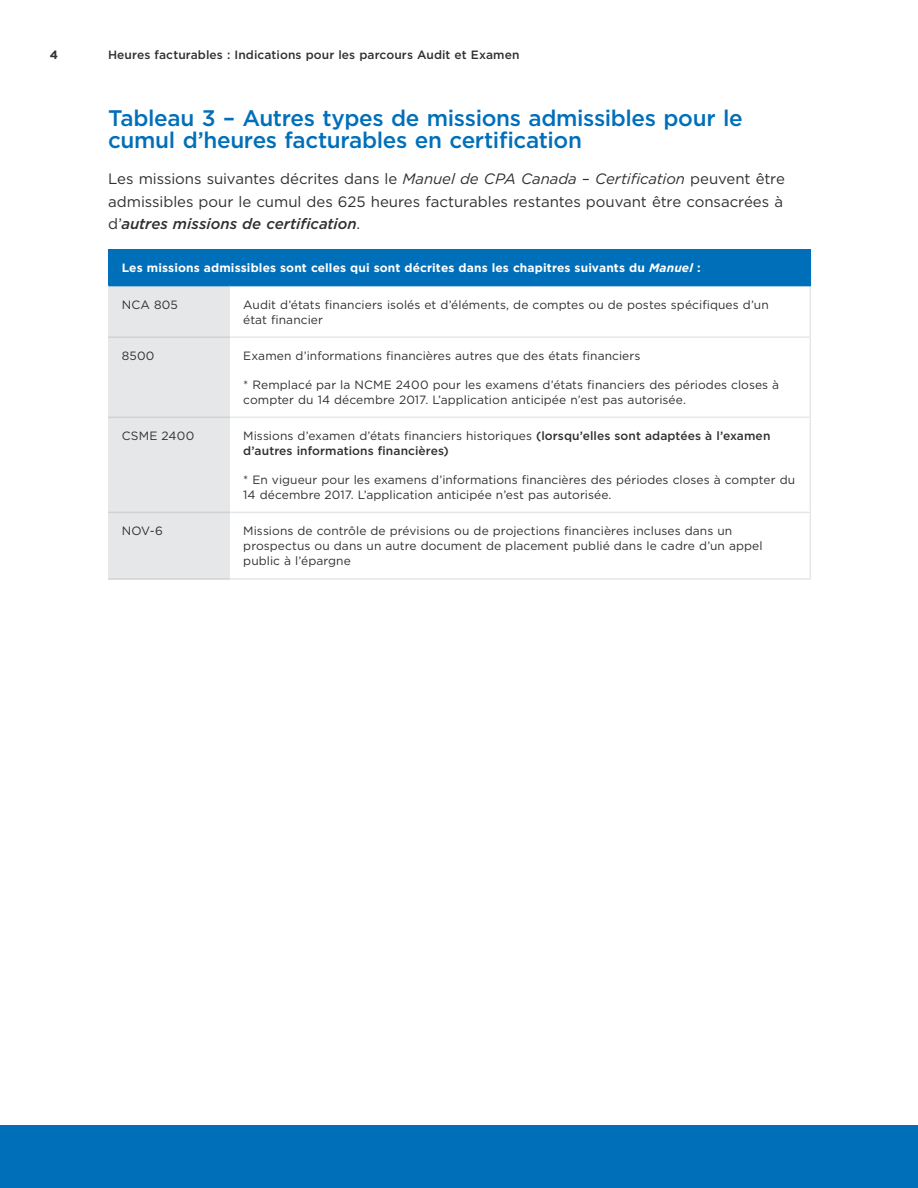
<style>
.page{position:relative;width:918px;height:1188px;background:#fff}
.page>*{position:absolute;margin:0;border:0;box-sizing:border-box;transform-origin:0 0}
.t1{font:500 22.5px/22.5px "Gotham";letter-spacing:-.015em;color:#006fba}
.t2{font:15px/22.5px "Gotham";letter-spacing:-.005em;color:#312f30}
.t3{font:12px/15px "Gotham";letter-spacing:.005em;color:#312f30}
.t4{font:500 12px/15px "Gotham";letter-spacing:.005em;color:#312f30}
.t5{font:700 12px "Gotham";letter-spacing:.01em;color:#fff}
.t6{font:700 12px "Gotham";color:#312f30}
.s1{font-style:italic}
.s2{font-weight:500;font-style:italic}
.s3{font-weight:400}
</style>
<div class="page">
<div style="left:0;top:1125px;width:918px;height:63px;background:#006fba"></div>
<div style="left:108px;top:249px;width:702px;height:37px;background:#006fba"></div>
<div style="left:108px;top:286px;width:122px;height:51px;background:#e6e7e9"></div>
<div style="left:108px;top:337px;width:122px;height:80px;background:#e6e7e9"></div>
<div style="left:108px;top:417px;width:122px;height:95px;background:#e6e7e9"></div>
<div style="left:108px;top:512px;width:122px;height:67px;background:#e6e7e9"></div>
<hr style="left:810px;top:286px;width:1px;height:50px;background:#e6e7e9">
<hr style="left:230px;top:336px;width:581px;height:2px;background:#e6e7e9">
<hr style="left:810px;top:338px;width:1px;height:79px;background:#e6e7e9">
<hr style="left:810px;top:418px;width:1px;height:94px;background:#e6e7e9">
<hr style="left:810px;top:513px;width:1px;height:65px;background:#e6e7e9">
<hr style="left:230px;top:417px;width:581px;height:1px;background:#e6e7e9">
<hr style="left:230px;top:512px;width:581px;height:1px;background:#e6e7e9">
<hr style="left:230px;top:578px;width:581px;height:2px;background:#e6e7e9">
<hr style="left:108px;top:336px;width:122px;height:2px;background:#d1d2d4">
<hr style="left:108px;top:417px;width:122px;height:1px;background:#d1d2d4">
<hr style="left:108px;top:512px;width:122px;height:1px;background:#d1d2d4">
<hr style="left:108px;top:578px;width:122px;height:2px;background:#d1d2d4">
<hr style="left:810px;top:249px;width:1px;height:36px;background:#006fba">
<hr style="left:230px;top:285px;width:581px;height:1px;background:#006fba">
<p class="t6" style="left:50px;top:47px;width:10px">4</p>
<p class="t4" style="left:108px;top:47px;width:413px">Heures facturables : Indications pour les parcours Audit et Examen</p>
<h2 class="t1" style="left:108px;top:107px;width:636px">tableau 3 – autres types de missions admissibles pour le cumul d’heures facturables en certification</h2>
<p class="t2" style="left:108px;top:168px;width:678px">Les missions suivantes décrites dans le <span class="s1">Manuel de CPA Canada – Certification</span> peuvent être admissibles pour le cumul des 625 heures facturables restantes pouvant être consacrées à d’<span class="s2">autres missions de certification</span>.</p>
<p class="t5" style="left:122px;top:260px;width:580px">les missions admissibles sont celles qui sont décrites dans les chapitres suivants du <span class="s1">Manuel</span> :</p>
<p class="t3" style="left:122px;top:297px;width:58px">NCA 805</p>
<p class="t3" style="left:243px;top:297px;width:527px">Audit d’états financiers isolés et d’éléments, de comptes ou de postes spécifiques d’un état financier</p>
<p class="t3" style="left:122px;top:348px;width:34px">8500</p>
<p class="t3" style="left:243px;top:348px;width:399px">Examen d’informations financières autres que des états financiers</p>
<p class="t3" style="left:243px;top:377px;width:537px">* Remplacé par la NCME 2400 pour les examens d’états financiers des périodes closes à compter du 14 décembre 2017. L’application anticipée n’est pas autorisée.</p>
<p class="t3" style="left:122px;top:428px;width:74px">CSME 2400</p>
<p class="t4" style="left:243px;top:429px;width:529px"><span class="s3">Missions d’examen d’états financiers historiques</span> (lorsqu’elles sont adaptées à l’examen d’autres informations financières)</p>
<p class="t3" style="left:243px;top:472px;width:553px">* En vigueur pour les examens d’informations financières des périodes closes à compter du<br>14 décembre 2017. L’application anticipée n’est pas autorisée.</p>
<p class="t3" style="left:122px;top:523px;width:43px">NOV-6</p>
<p class="t3" style="left:243px;top:523px;width:521px">Missions de contrôle de prévisions ou de projections financières incluses dans un prospectus ou dans un autre document de placement publié dans le cadre d’un appel public à l’épargne</p>
</div>
